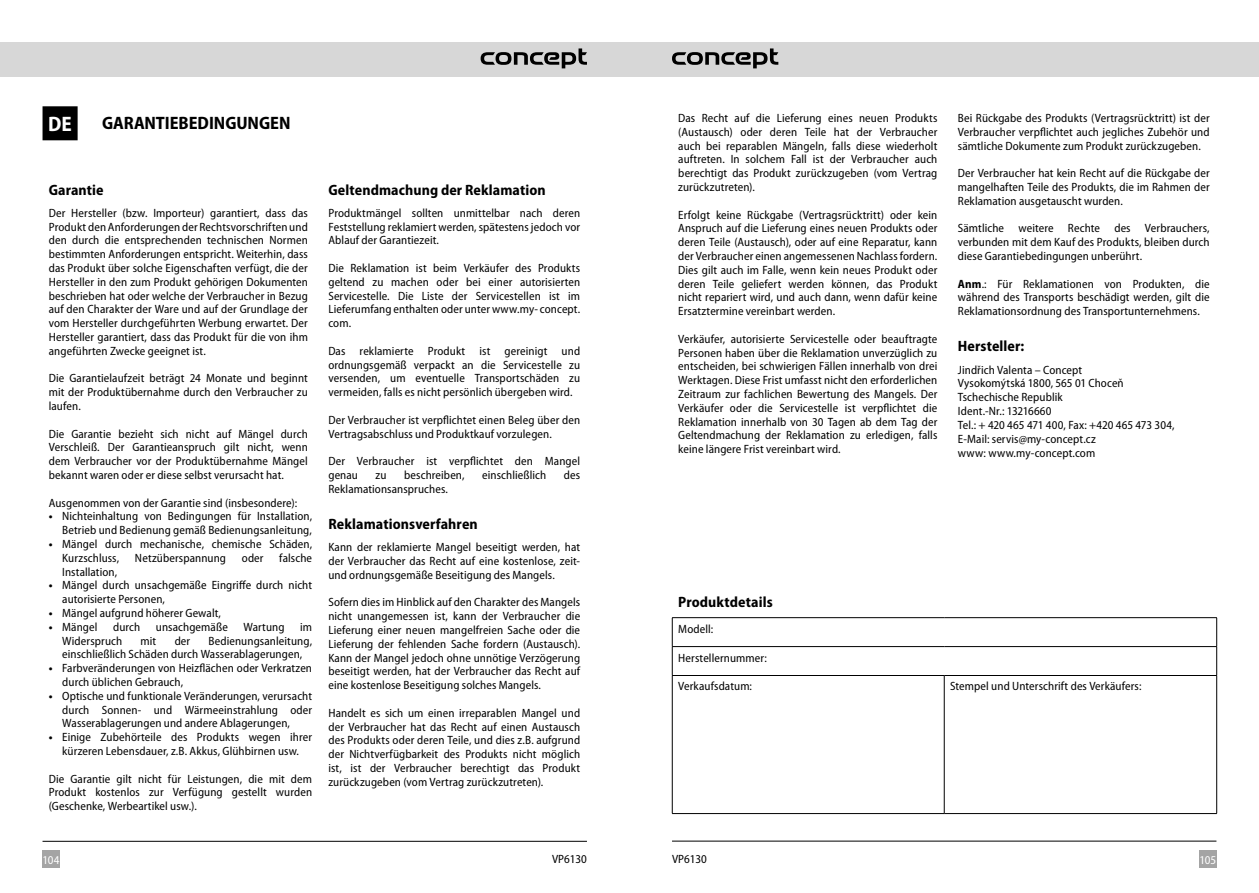
<style>
.page{position:relative;width:1259px;height:893px;background:#fff}
.page>*{position:absolute;margin:0;border:0;box-sizing:border-box;transform-origin:0 0}
.t1{font:700 semi-condensed 21px "Myriad Pro";color:#fff}
.t2{font:700 semi-condensed 18px "Myriad Pro";letter-spacing:-.005em;color:#000}
.t3{font:700 semi-condensed 15px "Myriad Pro";letter-spacing:.005em;color:#000}
.t4{font:semi-condensed 12px/13.8px "Myriad Pro";letter-spacing:.01em;color:#000;text-align:justify}
.t5{font:semi-condensed 12px "Myriad Pro";letter-spacing:-.015em;color:#fff}
.s1{font-weight:700}
</style>
<div class="page">
<div style="left:629px;top:43px;width:630px;height:34px;background:#d7d7d7"></div>
<div style="left:0;top:43px;width:629px;height:34px;background:#d7d7d7"></div>
<div style="left:43px;top:850px;width:17px;height:17px;background:#a4a4a4"></div>
<div style="left:1199px;top:850px;width:17px;height:17px;background:#a4a4a4"></div>
<hr style="left:672px;top:841px;width:544px;height:1px;background:#000">
<hr style="left:43px;top:841px;width:544px;height:1px;background:#000">
<svg style="left:480px;top:48px;width:107px;height:20px"></svg>
<svg style="left:672px;top:48px;width:106px;height:20px"></svg>
<div style="left:43px;top:107px;width:34px;height:33px;background:#000"></div>
<div style="left:43px;top:106px;width:35px;height:34px;border:2px solid #000"></div>
<svg style="left:1216px;top:618px;width:1px;height:57px"></svg>
<hr style="left:672px;top:617px;width:272px;height:1px;background:#000">
<hr style="left:944px;top:617px;width:273px;height:1px;background:#000">
<hr style="left:672px;top:646px;width:272px;height:1px;background:#000">
<svg style="left:672px;top:618px;width:1px;height:57px"></svg>
<hr style="left:944px;top:646px;width:273px;height:1px;background:#000">
<hr style="left:944px;top:676px;width:1px;height:137px;background:#000">
<hr style="left:672px;top:675px;width:272px;height:1px;background:#000">
<hr style="left:672px;top:676px;width:1px;height:137px;background:#000">
<hr style="left:944px;top:675px;width:273px;height:1px;background:#000">
<hr style="left:1216px;top:676px;width:1px;height:137px;background:#000">
<hr style="left:672px;top:813px;width:272px;height:1px;background:#000">
<hr style="left:944px;top:813px;width:273px;height:1px;background:#000">
<h1 class="t1" style="left:48px;top:113px;width:25px">DE</h1>
<p class="t4" style="left:678px;top:111px;width:261px">Das Recht auf die Lieferung eines neuen Produkts (Austausch) oder deren Teile hat der Verbraucher auch bei reparablen Mängeln, falls diese wiederholt auftreten. In solchem Fall ist der Verbraucher auch berechtigt das Produkt zurückzugeben (vom Vertrag zurückzutreten).</p>
<p class="t4" style="left:678px;top:208px;width:261px">Erfolgt keine Rückgabe (Vertragsrücktritt) oder kein Anspruch auf die Lieferung eines neuen Produkts oder deren Teile (Austausch), oder auf eine Reparatur, kann der Verbraucher einen angemessenen Nachlass fordern.<br>Dies gilt auch im Falle, wenn kein neues Produkt oder deren Teile geliefert werden können, das Produkt nicht repariert wird, und auch dann, wenn dafür keine Ersatztermine vereinbart werden.</p>
<p class="t4" style="left:678px;top:332px;width:261px">Verkäufer, autorisierte Servicestelle oder beauftragte Personen haben über die Reklamation unverzüglich zu entscheiden, bei schwierigen Fällen innerhalb von drei Werktagen. Diese Frist umfasst nicht den erforderlichen Zeitraum zur fachlichen Bewertung des Mangels. Der Verkäufer oder die Servicestelle ist verpflichtet die Reklamation innerhalb von 30 Tagen ab dem Tag der Geltendmachung der Reklamation zu erledigen, falls keine längere Frist vereinbart wird.</p>
<p class="t4" style="left:958px;top:111px;width:253px">Bei Rückgabe des Produkts (Vertragsrücktritt) ist der Verbraucher verpflichtet auch jegliches Zubehör und sämtliche Dokumente zum Produkt zurückzugeben.</p>
<p class="t4" style="left:958px;top:167px;width:253px">Der Verbraucher hat kein Recht auf die Rückgabe der mangelhaften Teile des Produkts, die im Rahmen der Reklamation ausgetauscht wurden.</p>
<p class="t4" style="left:958px;top:222px;width:253px">Sämtliche weitere Rechte des Verbrauchers, verbunden mit dem Kauf des Produkts, bleiben durch diese Garantiebedingungen unberührt.</p>
<p class="t4" style="left:958px;top:277px;width:253px"><span class="s1">Anm</span>.: Für Reklamationen von Produkten, die während des Transports beschädigt werden, gilt die Reklamationsordnung des Transportunternehmens.</p>
<p class="t3" style="left:958px;top:338px;width:68px">Hersteller:</p>
<p class="t4" style="left:958px;top:363px;width:218px;text-align:left">Jindřich Valenta – Concept<br>Vysokomýtská 1800, 565 01 Choceň<br>Tschechische Republik<br>Ident.-Nr.: 13216660<br>Tel.: + 420 465 471 400, Fax: +420 465 473 304,<br>E-Mail: servis@my-concept.cz<br>www: www.my-concept.com</p>
<h2 class="t2" style="left:102px;top:113px;width:190px">GARANTIEBEDINGUNGEN</h2>
<p class="t3" style="left:328px;top:181px;width:219px">Geltendmachung der Reklamation</p>
<p class="t4" style="left:328px;top:206px;width:253px">Produktmängel sollten unmittelbar nach deren Feststellung reklamiert werden, spätestens jedoch vor Ablauf der Garantiezeit.</p>
<p class="t4" style="left:328px;top:261px;width:253px">Die Reklamation ist beim Verkäufer des Produkts geltend zu machen oder bei einer autorisierten Servicestelle. Die Liste der Servicestellen ist im Lieferumfang enthalten oder unter www.my- concept. com.</p>
<p class="t4" style="left:328px;top:344px;width:253px">Das reklamierte Produkt ist gereinigt und ordnungsgemäß verpackt an die Servicestelle zu versenden, um eventuelle Transportschäden zu vermeiden, falls es nicht persönlich übergeben wird.</p>
<p class="t4" style="left:328px;top:413px;width:253px">Der Verbraucher ist verpflichtet einen Beleg über den<br>Vertragsabschluss und Produktkauf vorzulegen.</p>
<p class="t4" style="left:328px;top:455px;width:253px">Der Verbraucher ist verpflichtet den Mangel genau</p>
<p class="t3" style="left:49px;top:181px;width:56px">Garantie</p>
<p class="t4" style="left:49px;top:206px;width:261px">Der Hersteller (bzw. Importeur) garantiert, dass das Produkt den Anforderungen der Rechtsvorschriften und den durch die entsprechenden technischen Normen bestimmten Anforderungen entspricht. Weiterhin, dass das Produkt über solche Eigenschaften verfügt, die der Hersteller in den zum Produkt gehörigen Dokumenten beschrieben hat oder welche der Verbraucher in Bezug auf den Charakter der Ware und auf der Grundlage der vom Hersteller durchgeführten Werbung erwartet. Der Hersteller garantiert, dass das Produkt für die von ihm angeführten Zwecke geeignet ist.</p>
<p class="t4" style="left:49px;top:372px;width:261px">Die Garantielaufzeit beträgt 24 Monate und beginnt mit der Produktübernahme durch den Verbraucher zu laufen.</p>
<p class="t4" style="left:49px;top:427px;width:261px">Die Garantie bezieht sich nicht auf Mängel durch Verschleiß. Der Garantieanspruch gilt nicht, wenn dem Verbraucher vor der Produktübernahme Mängel bekannt waren oder er diese selbst verursacht hat.</p>
<p class="t4" style="left:49px;top:496px;width:250px">Ausgenommen von der Garantie sind (insbesondere):</p>
<p class="t4" style="left:49px;top:510px;width:265px;text-align:right"><span class="s1">•</span> Nichteinhaltung von Bedingungen für Installation,<br>Betrieb und Bedienung gemäß Bedienungsanleitung,</p>
<p class="t4" style="left:62px;top:537px;width:251px;text-indent:-14px"><span class="s1">•</span> Mängel durch mechanische, chemische Schäden,<br>Kurzschluss,</p>
<p class="t4" style="left:376px;top:468px;width:12px">zu</p>
<p class="t4" style="left:404px;top:468px;width:62px">beschreiben,</p>
<p class="t4" style="left:482px;top:468px;width:65px">einschließlich</p>
<p class="t4" style="left:564px;top:468px;width:18px">des</p>
<p class="t4" style="left:328px;top:482px;width:121px">Reklamationsanspruches.</p>
<p class="t3" style="left:328px;top:515px;width:151px">Reklamationsverfahren</p>
<p class="t4" style="left:328px;top:541px;width:253px">Kann der reklamierte Mangel beseitigt werden, hat der Verbraucher das Recht auf eine kostenlose, zeit&shy;und ordnungsgemäße Beseitigung des Mangels.</p>
<p class="t4" style="left:328px;top:596px;width:253px">Sofern dies im Hinblick auf den Charakter des Mangels nicht unangemessen ist, kann der Verbraucher die Lieferung einer neuen mangelfreien Sache oder die Lieferung der fehlenden Sache fordern (Austausch).<br>Kann der Mangel jedoch ohne unnötige Verzögerung beseitigt werden, hat der Verbraucher das Recht auf eine kostenlose Beseitigung solches Mangels.</p>
<p class="t4" style="left:328px;top:706px;width:253px">Handelt es sich um einen irreparablen Mangel und der Verbraucher hat das Recht auf einen Austausch des Produkts oder deren Teile, und dies z.B. aufgrund der Nichtverfügbarkeit des Produkts nicht möglich ist, ist der Verbraucher berechtigt das Produkt zurückzugeben (vom Vertrag zurückzutreten).</p>
<p class="t4" style="left:135px;top:551px;width:93px">Netzüberspannung</p>
<p class="t4" style="left:242px;top:551px;width:23px">oder</p>
<p class="t4" style="left:279px;top:551px;width:34px">falsche</p>
<p class="t4" style="left:62px;top:565px;width:56px">Installation,</p>
<p class="t4" style="left:62px;top:579px;width:251px;text-indent:-14px"><span class="s1">•</span> Mängel durch unsachgemäße Eingriffe durch nicht autorisierte Personen,</p>
<p class="t4" style="left:49px;top:606px;width:174px"><span class="s1">•</span> Mängel aufgrund höherer Gewalt,</p>
<p class="t4" style="left:49px;top:620px;width:50px"><span class="s1">•</span> Mängel</p>
<p class="t4" style="left:113px;top:620px;width:29px">durch</p>
<p class="t4" style="left:156px;top:620px;width:73px">unsachgemäße</p>
<p class="t4" style="left:243px;top:620px;width:43px">Wartung</p>
<p class="t4" style="left:300px;top:620px;width:13px">im</p>
<p class="t4" style="left:62px;top:634px;width:61px">Widerspruch</p>
<p class="t4" style="left:141px;top:634px;width:17px">mit</p>
<p class="t4" style="left:175px;top:634px;width:17px">der</p>
<p class="t3" style="left:678px;top:593px;width:96px">Produktdetails</p>
<p class="t4" style="left:678px;top:622px;width:36px">Modell:</p>
<p class="t4" style="left:678px;top:651px;width:90px">Herstellernummer:</p>
<p class="t4" style="left:678px;top:680px;width:75px">Verkaufsdatum:</p>
<p class="t4" style="left:950px;top:680px;width:193px">Stempel und Unterschrift des Verkäufers:</p>
<p class="t4" style="left:62px;top:634px;width:251px;text-indent:146px">Bedienungsanleitung, einschließlich Schäden durch Wasserablagerungen,</p>
<p class="t4" style="left:62px;top:662px;width:251px;text-indent:-14px"><span class="s1">•</span> Farbveränderungen von Heizflächen oder Verkratzen durch üblichen Gebrauch,</p>
<p class="t4" style="left:62px;top:689px;width:251px;text-indent:-14px"><span class="s1">•</span> Optische und funktionale Veränderungen, verursacht durch Sonnen- und Wärmeeinstrahlung oder Wasserablagerungen und andere Ablagerungen,</p>
<p class="t4" style="left:49px;top:731px;width:265px;text-align:center"><span class="s1">•</span> Einige Zubehörteile des Produkts wegen ihrer kürzeren Lebensdauer, z.B. Akkus, Glühbirnen usw.</p>
<p class="t4" style="left:49px;top:772px;width:265px">Die Garantie gilt nicht für Leistungen, die mit dem Produkt kostenlos zur Verfügung gestellt wurden (Geschenke, Werbeartikel usw.).</p>
<p class="t5" style="left:43px;top:853px;width:19px">104</p>
<p class="t4" style="left:552px;top:852px;width:36px">VP6130</p>
<p class="t4" style="left:672px;top:852px;width:36px">VP6130</p>
<p class="t5" style="left:1199px;top:853px;width:18px">105</p>
</div>
